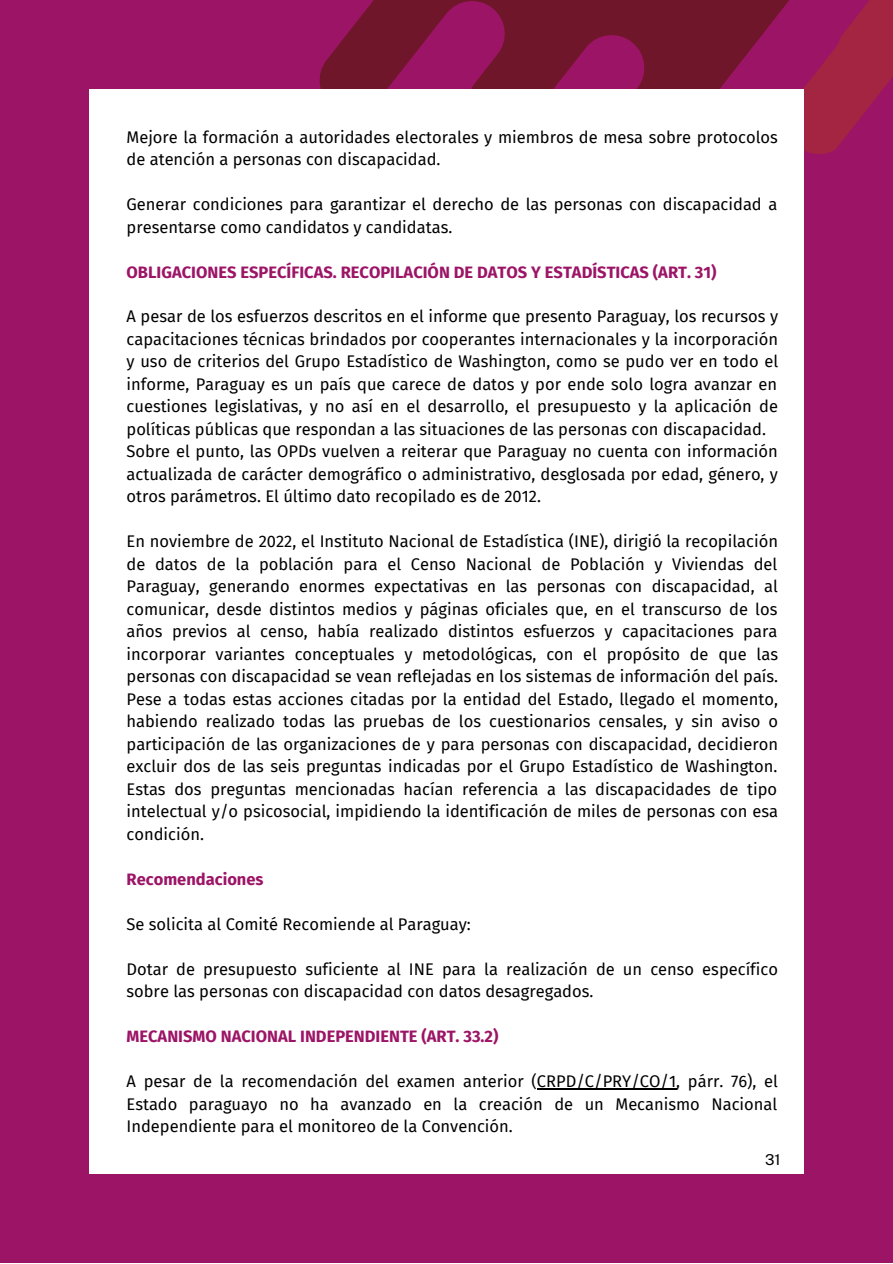
<style>
.page{position:relative;width:893px;height:1264px;background:#fff}
.page>*{position:absolute;margin:0;border:0;box-sizing:border-box;transform-origin:0 0}
.t1{font:16.5px/22.5px "Fira Sans";color:#000;text-align:justify}
.t2{font:700 16.5px "Fira Sans";color:#9c1466}
.t3{font:15px "Public Sans";color:#000}
</style>
<div class="page">
<div style="left:0;top:0;width:892px;height:1262px;background:#9c1466"></div>
<svg style="left:319px;top:28px;width:33px;height:61px;fill:#70162a"></svg>
<svg style="left:361px;top:0;width:531px;height:768px"></svg>
<div style="left:89px;top:89px;width:714px;height:1084px;background:#fff"></div>
<hr style="left:537px;top:1088px;width:139px;height:1px;background:#000">
<p class="t1" style="left:126px;top:126px;width:652px">Mejore la formación a autoridades electorales y miembros de mesa sobre protocolos de atención a personas con discapacidad.</p>
<p class="t1" style="left:126px;top:193px;width:652px">Generar condiciones para garantizar el derecho de las personas con discapacidad a presentarse como candidatos y candidatas.</p>
<p class="t2" style="left:126px;top:262px;width:591px">OBLIGACIONES ESPECÍFICAS. RECOPILACIÓN DE DATOS Y ESTADÍSTICAS (ART. 31)</p>
<p class="t1" style="left:126px;top:306px;width:653px">A pesar de los esfuerzos descritos en el informe que presento Paraguay, los recursos y capacitaciones técnicas brindados por cooperantes internacionales y la incorporación y uso de criterios del Grupo Estadístico de Washington, como se pudo ver en todo el informe, Paraguay es un país que carece de datos y por ende solo logra avanzar en cuestiones legislativas, y no así en el desarrollo, el presupuesto y la aplicación de políticas públicas que respondan a las situaciones de las personas con discapacidad.</p>
<p class="t1" style="left:126px;top:440px;width:652px">Sobre el punto, las OPDs vuelven a reiterar que Paraguay no cuenta con información actualizada de carácter demográfico o administrativo, desglosada por edad, género, y otros parámetros. El último dato recopilado es de 2012.</p>
<p class="t1" style="left:126px;top:530px;width:653px">En noviembre de 2022, el Instituto Nacional de Estadística (INE), dirigió la recopilación de datos de la población para el Censo Nacional de Población y Viviendas del Paraguay, generando enormes expectativas en las personas con discapacidad, al comunicar, desde distintos medios y páginas oficiales que, en el transcurso de los años previos al censo, había realizado distintos esfuerzos y capacitaciones para incorporar variantes conceptuales y metodológicas, con el propósito de que las personas con discapacidad se vean reflejadas en los sistemas de información del país.<br>Pese a todas estas acciones citadas por la entidad del Estado, llegado el momento, habiendo realizado todas las pruebas de los cuestionarios censales, y sin aviso o participación de las organizaciones de y para personas con discapacidad, decidieron excluir dos de las seis preguntas indicadas por el Grupo Estadístico de Washington.<br>Estas dos preguntas mencionadas hacían referencia a las discapacidades de tipo intelectual y/o psicosocial, impidiendo la identificación de miles de personas con esa condición.</p>
<p class="t2" style="left:126px;top:869px;width:138px">Recomendaciones</p>
<p class="t1" style="left:126px;top:913px;width:346px">Se solicita al Comité Recomiende al Paraguay:</p>
<p class="t1" style="left:126px;top:958px;width:653px">Dotar de presupuesto suficiente al INE para la realización de un censo específico sobre las personas con discapacidad con datos desagregados.</p>
<p class="t2" style="left:126px;top:1026px;width:373px">MECANISMO NACIONAL INDEPENDIENTE (ART. 33.2)</p>
<p class="t1" style="left:126px;top:1070px;width:653px">A pesar de la recomendación del examen anterior (CRPD/C/PRY/CO/1, párr. 76), el Estado paraguayo no ha avanzado en la creación de un Mecanismo Nacional Independiente para el monitoreo de la Convención.</p>
<p class="t3" style="left:765px;top:1151px;width:17px">31</p>
</div>
